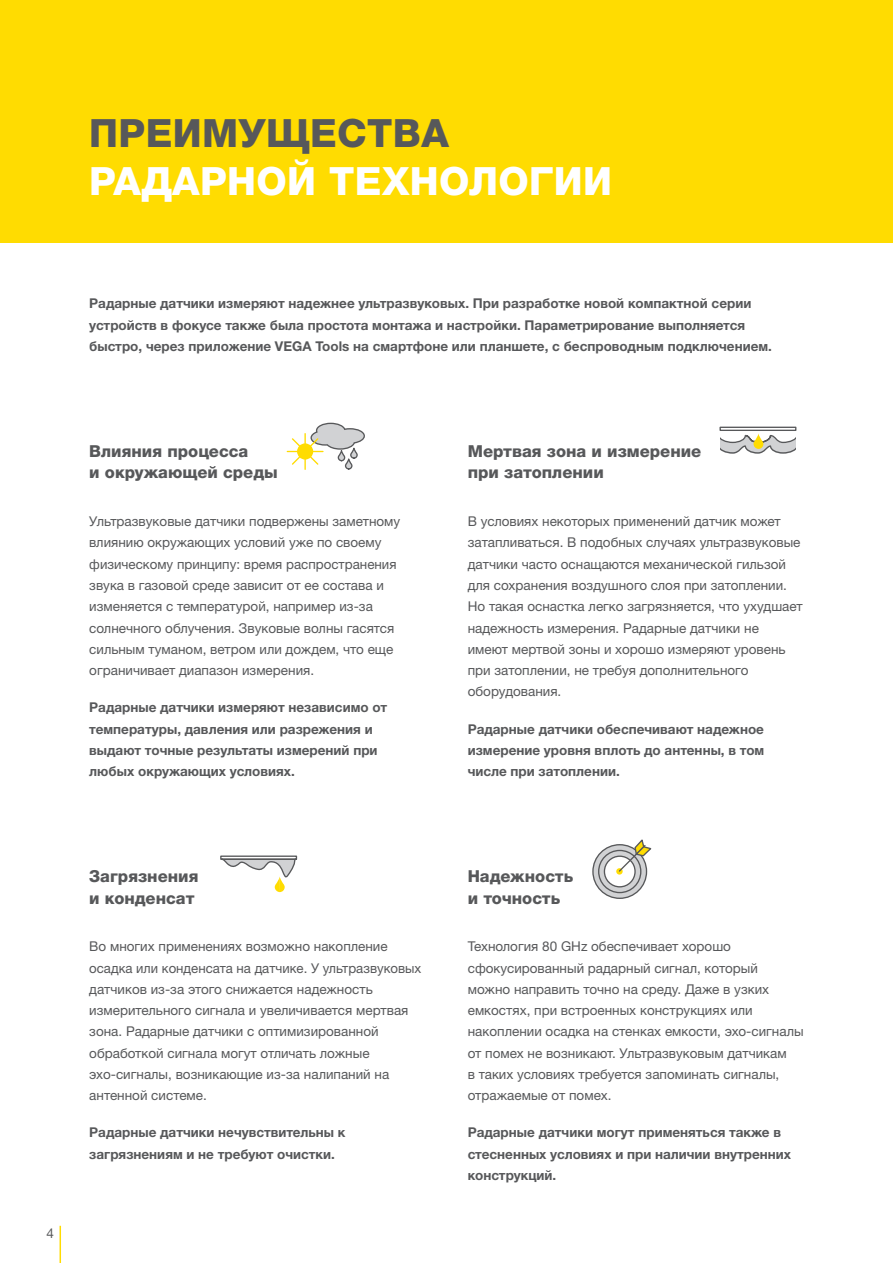
<style>
.page{position:relative;width:893px;height:1263px;background:#fff}
.page>*{position:absolute;margin:0;border:0;box-sizing:border-box;transform-origin:0 0}
.t1{font:800 39px "Helvetica Neue LTW1 G";letter-spacing:.01em;color:#fff}
.t2{font:800 39px "Helvetica Neue LTW1 G";letter-spacing:.01em;color:#57585a}
.t3{font:800 16.5px/21.3px "Helvetica Neue LTW1 G";color:#57585a}
.t4{font:13.5px/21.3px "Helvetica Neue LTW1 G";color:#57585a}
.t5{font:700 13.5px/21.3px "Helvetica Neue LTW1 G";color:#57585a}
</style>
<div class="page">
<hr style="left:60px;top:1226px;width:1px;height:37px;background:#ffdc01">
<div style="left:0;top:0;width:893px;height:242px;background:#ffdc01"></div>
<svg style="left:593px;top:845px;width:53px;height:53px"></svg>
<div style="left:592px;top:844px;width:55px;height:55px;border:1px solid #57585a;border-radius:50%"></div>
<svg style="left:599px;top:850px;width:42px;height:42px"></svg>
<div style="left:598px;top:850px;width:43px;height:43px;border:1px solid #57585a;border-radius:50%"></div>
<div style="left:604px;top:856px;width:31px;height:31px;background:#fff;border-radius:50%"></div>
<div style="left:604px;top:855px;width:32px;height:32px;border:1px solid #57585a;border-radius:50%"></div>
<svg style="left:618px;top:839px;width:34px;height:34px"></svg>
<hr style="left:287px;top:451px;width:36px;height:1px;background:#ffdc01">
<svg style="left:291px;top:422px;width:74px;height:48px"></svg>
<svg style="left:222px;top:858px;width:76px;height:34px"></svg>
<div style="left:220px;top:855px;width:77px;height:5px;border:1px solid #57585a"></div>
<div style="left:719px;top:427px;width:77px;height:4px;border:1px solid #57585a"></div>
<svg style="left:720px;top:433px;width:76px;height:21px"></svg>
<h1 class="t2" style="left:89px;top:110px;width:361px">ПРЕИМУЩЕСТВА</h1>
<h1 class="t1" style="left:89px;top:158px;width:524px">РАДАРНОЙ ТЕХНОЛОГИИ</h1>
<p class="t5" style="left:89px;top:293px;width:684px">Радарные датчики измеряют надежнее ультразвуковых. При разработке новой компактной серии устройств в фокусе также была простота монтажа и настройки. Параметрирование выполняется быстро, через приложение VEGA Tools на смартфоне или планшете, с беспроводным подключением.</p>
<p class="t3" style="left:89px;top:441px;width:190px">Влияния процесса<br>и окружающей среды</p>
<p class="t4" style="left:89px;top:511px;width:313px">Ультразвуковые датчики подвержены заметному влиянию окружающих условий уже по своему физическому принципу: время распространения звука в газовой среде зависит от ее состава и изменяется с температурой, например из-за солнечного облучения. Звуковые волны гасятся сильным туманом, ветром или дождем, что еще ограничивает диапазон измерения.</p>
<p class="t5" style="left:89px;top:697px;width:299px">Радарные датчики измеряют независимо от температуры, давления или разрежения и выдают точные результаты измерений при любых окружающих условиях.</p>
<p class="t4" style="left:47px;top:1223px;width:9px">4</p>
<p class="t3" style="left:89px;top:866px;width:111px">Загрязнения и конденсат</p>
<p class="t4" style="left:89px;top:936px;width:334px">Во многих применениях возможно накопление осадка или конденсата на датчике. У ультразвуковых датчиков из-за этого снижается надежность измерительного сигнала и увеличивается мертвая зона. Радарные датчики с оптимизированной обработкой сигнала могут отличать ложные эхо-сигналы, возникающие из-за налипаний на антенной системе.</p>
<p class="t5" style="left:89px;top:1122px;width:258px">Радарные датчики нечувствительны к загрязнениям и не требуют очистки.</p>
<p class="t3" style="left:468px;top:441px;width:235px">Мертвая зона и измерение при затоплении</p>
<p class="t4" style="left:468px;top:511px;width:337px">В условиях некоторых применений датчик может затапливаться. В подобных случаях ультразвуковые датчики часто оснащаются механической гильзой для сохранения воздушного слоя при затоплении.<br>Но такая оснастка легко загрязняется, что ухудшает надежность измерения. Радарные датчики не<br>имеют мертвой зоны и хорошо измеряют уровень при затоплении, не требуя дополнительного оборудования.</p>
<p class="t5" style="left:468px;top:718px;width:298px;text-align:justify">Радарные датчики обеспечивают надежное измерение уровня вплоть до антенны, в том числе при затоплении.</p>
<p class="t3" style="left:468px;top:866px;width:107px">Надежность и точность</p>
<p class="t4" style="left:468px;top:936px;width:337px">Технология 80 GHz обеспечивает хорошо сфокусированный радарный сигнал, который можно направить точно на среду. Даже в узких емкостях, при встроенных конструкциях или накоплении осадка на стенках емкости, эхо-сигналы от помех не возникают. Ультразвуковым датчикам<br>в таких условиях требуется запоминать сигналы, отражаемые от помех.</p>
<p class="t5" style="left:468px;top:1122px;width:325px">Радарные датчики могут применяться также в стесненных условиях и при наличии внутренних конструкций.</p>
</div>
